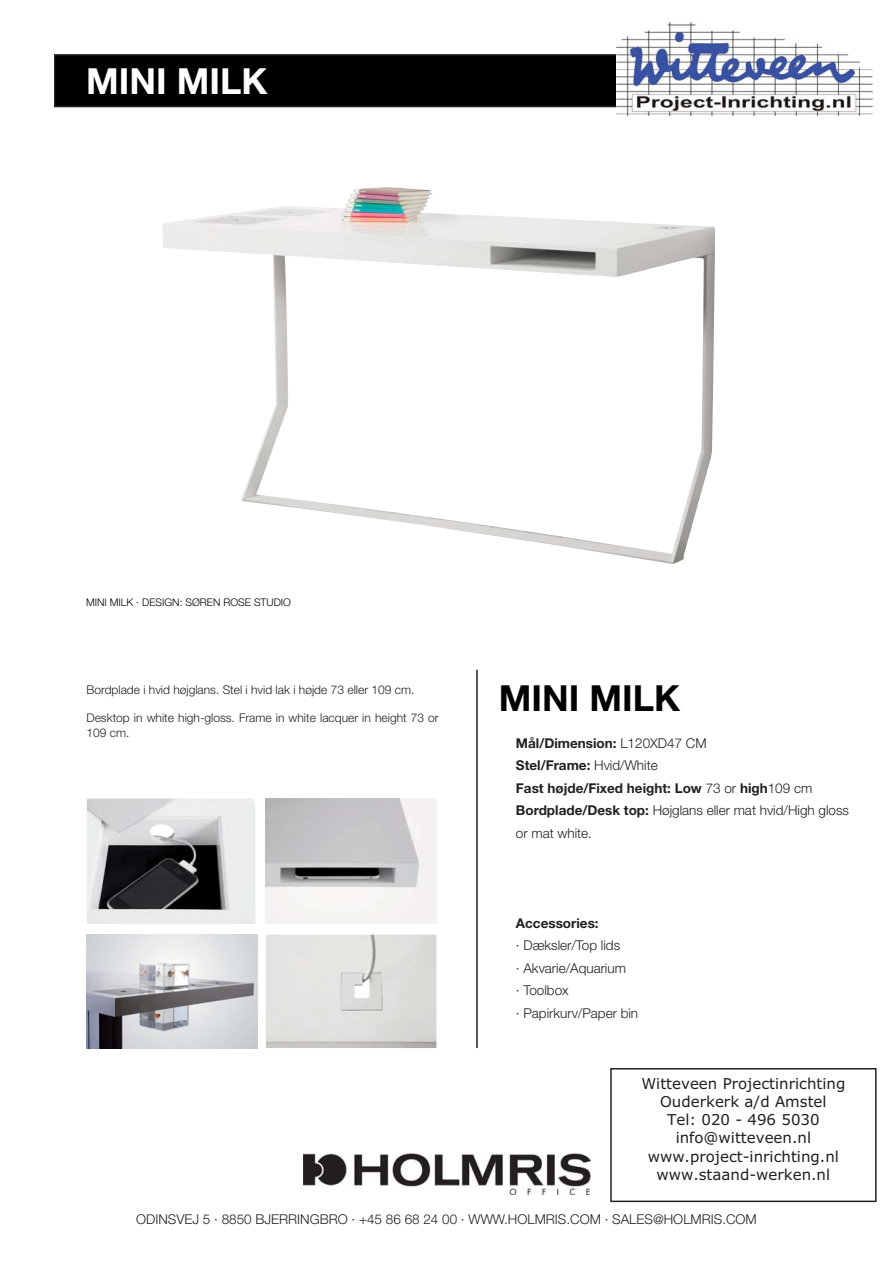
<style>
.page{position:relative;width:893px;height:1263px;background:#fff}
.page>*{position:absolute;margin:0;border:0;box-sizing:border-box;transform-origin:0 0}
.t1{font:700 36px "Helvetica Neue LT Pro";color:#000}
.t2{font:700 36px "Helvetica Neue LT Pro";color:#fff}
.t3{font:15px/18.1px "Verdana";color:#231f20;text-align:center}
.t4{font:700 13.5px/22.5px "Helvetica Neue LT Pro";color:#231f20}
.t5{font:300 13.5px/22.5px "Helvetica Neue LT Pro";color:#231f20}
.t6{font:300 12px/14.4px "Helvetica Neue LT Pro";color:#231f20}
.t7{font:300 10.5px "Helvetica Neue LT Pro";color:#000}
.s1{font-weight:300}
</style>
<div class="page">
<img style="left:87px;top:935px;width:170px;height:113px">
<img style="left:304px;top:1154px;width:286px;height:41px">
<hr style="left:476px;top:670px;width:2px;height:378px;background:#231f20">
<div style="left:55px;top:55px;width:783px;height:52px;background:#000"></div>
<div style="left:54px;top:54px;width:785px;height:53px;border:2px solid #231f20"></div>
<img style="left:87px;top:799px;width:168px;height:125px">
<img style="left:266px;top:799px;width:170px;height:125px">
<img style="left:163px;top:187px;width:552px;height:377px">
<img style="left:266px;top:935px;width:170px;height:113px">
<img style="left:617px;top:23px;width:255px;height:93px">
<div style="left:610px;top:1068px;width:266px;height:134px;border:2px solid #231f20"></div>
<h1 class="t2" style="left:86px;top:68px;width:183px">MINI MILK</h1>
<p class="t7" style="left:86px;top:599px;width:206px">MINI MILK · DESIGN: SØREN ROSE STUDIO</p>
<p class="t6" style="left:86px;top:683px;width:329px">Bordplade i hvid højglans. Stel i hvid lak i højde 73 eller 109 cm.</p>
<p class="t6" style="left:86px;top:712px;width:354px">Desktop in white high-gloss. Frame in white lacquer in height 73 or<br>109 cm.</p>
<h1 class="t1" style="left:499px;top:685px;width:183px">MINI MILK</h1>
<p class="t4" style="left:516px;top:733px;width:334px">Mål/Dimension: <span class="s1">L120XD47 CM<br></span>Stel/Frame: <span class="s1">Hvid/White<br></span>Fast højde/Fixed height: Low <span class="s1">73 or</span> high<span class="s1">109 cm </span>Bordplade/Desk top: <span class="s1">Højglans eller mat hvid/High gloss or mat white.</span></p>
<p class="t4" style="left:516px;top:913px;width:84px">Accessories:</p>
<p class="t5" style="left:516px;top:936px;width:124px">· Dæksler/Top lids<br>· Akvarie/Aquarium<br>· Toolbox<br>· Papirkurv/Paper bin</p>
<p class="t3" style="left:641px;top:1076px;width:205px">Witteveen Projectinrichting<br>Ouderkerk a/d Amstel<br>Tel: 020 - 496 5030 info@witteveen.nl www.project-inrichting.nl www.staand-werken.nl</p>
<p class="t5" style="left:136px;top:1209px;width:622px">ODINSVEJ 5 · 8850 BJERRINGBRO · +45 86 68 24 00 · WWW.HOLMRIS.COM · SALES@HOLMRIS.COM</p>
</div>
